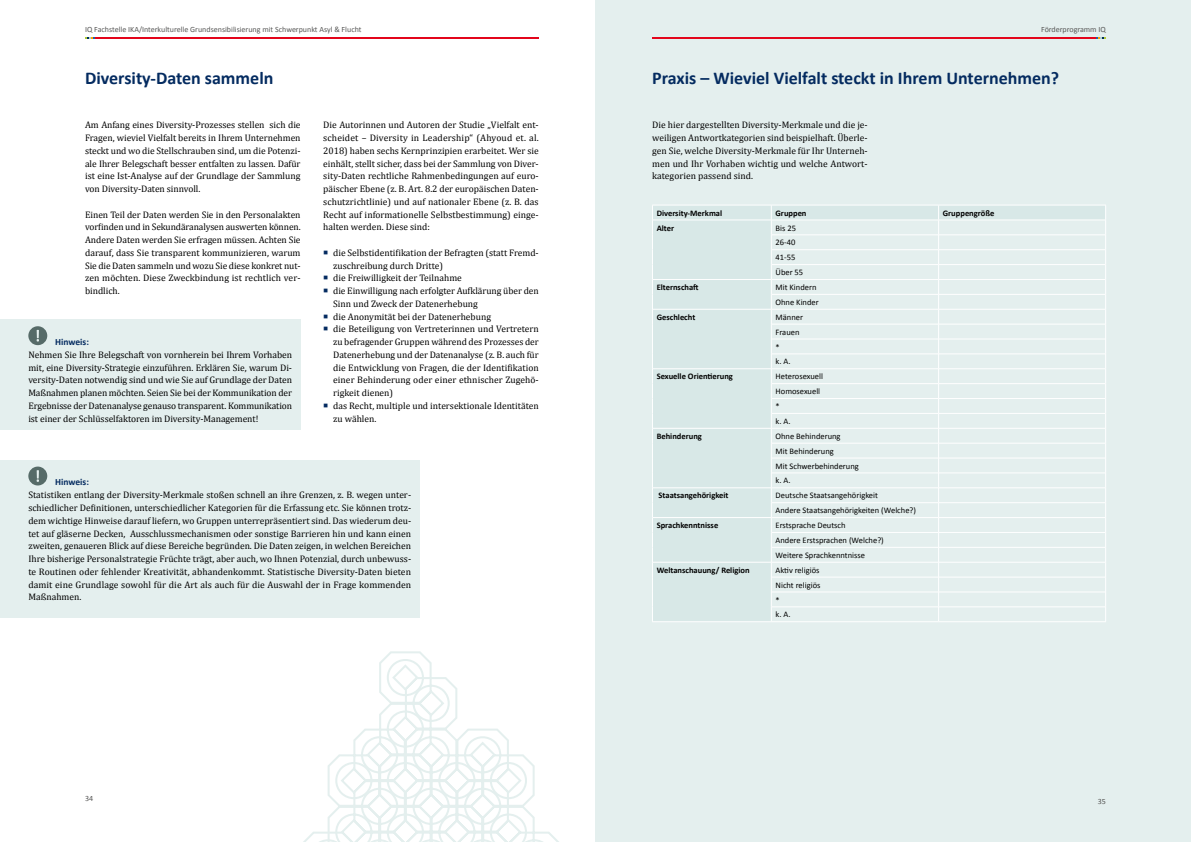
<style>
.page{position:relative;width:1191px;height:842px;background:#fff}
.page>*{position:absolute;margin:0;border:0;box-sizing:border-box;transform-origin:0 0}
.t1{font:700 18px "Calibri";color:#042b60}
.t2{font:9.5px/12.8px "Cambria";color:#000;text-align:justify}
.t3{font:700 9.5px "Calibri";color:#042b60}
.t4{font:8.5px/14.9px "Calibri";color:#000}
.t5{font:700 8.5px "Calibri";color:#000}
.t6{font:8px "Calibri";color:#575756}
</style>
<div class="page">
<hr style="left:85px;top:37px;width:454px;height:2px;background:#e3051b">
<svg style="left:85px;top:37px;width:10px;height:2px"></svg>
<div style="left:595px;top:0;width:596px;height:842px;background:#e4efee"></div>
<hr style="left:652px;top:37px;width:453px;height:2px;background:#e3051b">
<svg style="left:1096px;top:37px;width:10px;height:2px"></svg>
<div style="left:0;top:320px;width:300px;height:110px;background:#e4efee"></div>
<svg style="left:28px;top:326px;width:19px;height:19px"></svg>
<div style="left:0;top:460px;width:420px;height:157px;background:#e4efee"></div>
<svg style="left:28px;top:467px;width:19px;height:18px"></svg>
<svg style="left:327px;top:651px;width:208px;height:179px"></svg>
<svg style="left:303px;top:830px;width:256px;height:12px"></svg>
<hr style="left:652px;top:621px;width:119px;height:1px;background:#fff">
<hr style="left:771px;top:621px;width:167px;height:1px;background:#fff">
<hr style="left:938px;top:621px;width:168px;height:1px;background:#fff">
<svg style="left:652px;top:205px;width:454px;height:416px"></svg>
<p class="t6" style="left:85px;top:24px;width:278px">IQ Fachstelle IKA/Interkulturelle Grundsensibilisierung mit Schwerpunkt Asyl &amp; Flucht</p>
<p class="t6" style="left:1041px;top:24px;width:66px">Förderprogramm IQ</p>
<h1 class="t1" style="left:85px;top:67px;width:190px">Diversity-Daten sammeln</h1>
<h1 class="t1" style="left:652px;top:67px;width:408px">Praxis – Wieviel Vielfalt steckt in Ihrem Unternehmen?</h1>
<p class="t2" style="left:323px;top:119px;width:217px">Die Autorinnen und Autoren der Studie „Vielfalt ent&shy;scheidet – Diversity in Leadership“ (Ahyoud et. al.<br>2018) haben sechs Kernprinzipien erarbeitet. Wer sie einhält, stellt sicher, dass bei der Sammlung von Diver&shy;sity-Daten rechtliche Rahmenbedingungen auf euro&shy;päischer Ebene (z. B. Art. 8.2 der europäischen Daten&shy;schutzrichtlinie) und auf nationaler Ebene (z. B. das Recht auf informationelle Selbstbestimmung) einge&shy;halten werden. Diese sind:</p>
<p class="t2" style="left:333px;top:246px;width:207px;text-align:left">die Selbstidentifikation der Befragten (statt Fremd&shy;zuschreibung durch Dritte)<br>die Freiwilligkeit der Teilnahme<br>die Einwilligung nach erfolgter Aufklärung über den Sinn und Zweck der Datenerhebung<br>die Anonymität bei der Datenerhebung<br>die Beteiligung von Vertreterinnen und Vertretern zu befragender Gruppen während des Prozesses der Datenerhebung und der Datenanalyse (z. B. auch für die Entwicklung von Fragen, die der Identifikation einer Behinderung oder einer ethnischer Zugehö&shy;rigkeit dienen)<br>das Recht, multiple und intersektionale Identitäten zu wählen.</p>
<p class="t2" style="left:652px;top:119px;width:217px">Die hier dargestellten Diversity-Merkmale und die je&shy;weiligen Antwortkategorien sind beispielhaft. Überle&shy;gen Sie, welche Diversity-Merkmale für Ihr Unterneh&shy;men und Ihr Vorhaben wichtig und welche Antwort&shy;kategorien passend sind.</p>
<p class="t2" style="left:85px;top:119px;width:217px">Am Anfang eines Diversity-Prozesses stellen sich die Fragen, wieviel Vielfalt bereits in Ihrem Unternehmen steckt und wo die Stellschrauben sind, um die Potenzi&shy;ale Ihrer Belegschaft besser entfalten zu lassen. Dafür ist eine Ist-Analyse auf der Grundlage der Sammlung von Diversity-Daten sinnvoll.</p>
<p class="t2" style="left:85px;top:208px;width:217px">Einen Teil der Daten werden Sie in den Personalakten vorfinden und in Sekundäranalysen auswerten können.<br>Andere Daten werden Sie erfragen müssen. Achten Sie darauf, dass Sie transparent kommunizieren, warum Sie die Daten sammeln und wozu Sie diese konkret nut&shy;zen möchten. Diese Zweckbindung ist rechtlich ver&shy;bindlich.</p>
<p class="t5" style="left:656px;top:207px;width:67px">Diversity-Merkmal</p>
<p class="t5" style="left:775px;top:207px;width:32px">Gruppen</p>
<p class="t5" style="left:943px;top:207px;width:53px">Gruppengröße</p>
<p class="t5" style="left:656px;top:222px;width:19px">Alter</p>
<p class="t4" style="left:775px;top:220px;width:29px">Bis 25<br>26-40<br>41-55<br>Über 55</p>
<p class="t5" style="left:656px;top:282px;width:44px">Elternschaft</p>
<p class="t4" style="left:775px;top:280px;width:45px">Mit Kindern<br>Ohne Kinder</p>
<p class="t5" style="left:656px;top:312px;width:40px">Geschlecht</p>
<p class="t4" style="left:775px;top:310px;width:29px">Männer<br>Frauen *<br>k. A.</p>
<p class="t5" style="left:656px;top:371px;width:78px">Sexuelle Orientierung</p>
<p class="t4" style="left:775px;top:369px;width:49px">Heterosexuell<br>Homosexuell *<br>k. A.</p>
<p class="t5" style="left:656px;top:431px;width:47px">Behinderung</p>
<p class="t4" style="left:775px;top:429px;width:85px">Ohne Behinderung<br>Mit Behinderung<br>Mit Schwerbehinderung k. A.</p>
<p class="t5" style="left:658px;top:490px;width:71px">Staatsangehörigkeit</p>
<p class="t4" style="left:775px;top:488px;width:142px">Deutsche Staatsangehörigkeit<br>Andere Staatsangehörigkeiten (Welche?)</p>
<p class="t5" style="left:656px;top:520px;width:63px">Sprachkenntnisse</p>
<p class="t4" style="left:775px;top:518px;width:110px">Erstsprache Deutsch<br>Andere Erstsprachen (Welche?)<br>Weitere Sprachkenntnisse</p>
<p class="t5" style="left:656px;top:564px;width:95px">Weltanschauung/ Religion</p>
<p class="t4" style="left:775px;top:562px;width:46px">Aktiv religiös<br>Nicht religiös *<br>k. A.</p>
<p class="t3" style="left:55px;top:336px;width:35px">Hinweis:</p>
<p class="t2" style="left:28px;top:348px;width:265px">Nehmen Sie Ihre Belegschaft von vornherein bei Ihrem Vorhaben mit, eine Diversity-Strategie einzuführen. Erklären Sie, warum Di&shy;versity-Daten notwendig sind und wie Sie auf Grundlage der Daten Maßnahmen planen möchten. Seien Sie bei der Kommunikation der Ergebnisse der Datenanalyse genauso transparent. Kommunikation ist einer der Schlüsselfaktoren im Diversity-Management!</p>
<p class="t3" style="left:55px;top:476px;width:35px">Hinweis:</p>
<p class="t2" style="left:28px;top:489px;width:384px">Statistiken entlang der Diversity-Merkmale stoßen schnell an ihre Grenzen, z. B. wegen unter&shy;schiedlicher Definitionen, unterschiedlicher Kategorien für die Erfassung etc. Sie können trotz&shy;dem wichtige Hinweise darauf liefern, wo Gruppen unterrepräsentiert sind. Das wiederum deu&shy;tet auf gläserne Decken, Ausschlussmechanismen oder sonstige Barrieren hin und kann einen zweiten, genaueren Blick auf diese Bereiche begründen. Die Daten zeigen, in welchen Bereichen Ihre bisherige Personalstrategie Früchte trägt, aber auch, wo Ihnen Potenzial, durch unbewuss&shy;te Routinen oder fehlender Kreativität, abhandenkommt. Statistische Diversity-Daten bieten damit eine Grundlage sowohl für die Art als auch für die Auswahl der in Frage kommenden Maßnahmen.</p>
<p class="t6" style="left:85px;top:793px;width:10px">34</p>
<p class="t6" style="left:1097px;top:797px;width:10px">35</p>
</div>
